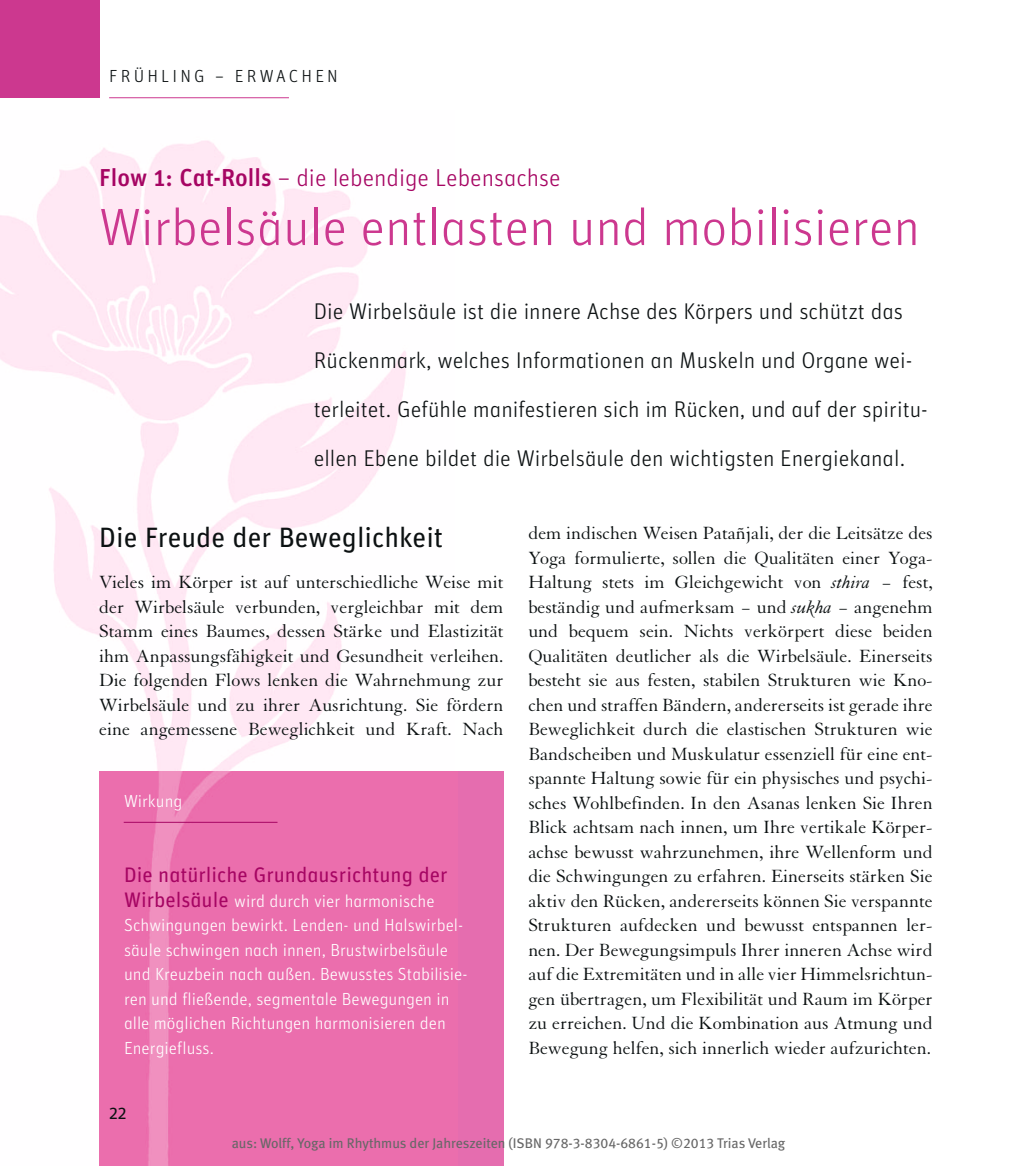
<style>
.page{position:relative;width:1017px;height:1166px;background:#fff}
.page>*{position:absolute;margin:0;border:0;box-sizing:border-box;transform-origin:0 0}
.t1{font:52.5px "Unit Light Alternate";color:#cc388f}
.t2{font:28px "Unit Regular Alternate";color:#0c1112}
.t3{font:24.5px "Unit Light Alternate";color:#a60563}
.t4{font:22.75px/49px "Unit Light Alternate";color:#0c1112}
.t5{font:21px "Unit Regular Alternate";color:#a60563}
.t6{font:19.25px/24.5px "Granjon";color:#0c1112;text-align:justify}
.t7{font:17.5px/24.5px "Unit Light Alternate";color:#fff}
.t8{font:17.5px "Unit Light Alternate";letter-spacing:.18em;color:#0c1112}
.t9{font:17.5px "Unit Regular Alternate";color:#0c1112}
.t10{font:14px "Meta Book LF";color:#676767}
.s1{font-family:"Unit Medium Alternate"}
.s2{font-family:"Unit Regular Alternate";font-size:21px;color:#a60563}
.s3{font-style:italic}
</style>
<div class="page">
<img style="left:0;top:140px;width:406px;height:631px">
<div style="left:99px;top:771px;width:405px;height:395px;background:#e56daf"></div>
<img style="left:123px;top:771px;width:155px;height:395px">
<hr style="left:124px;top:822px;width:153px;height:1px;background:#a60563">
<div style="left:0;top:0;width:99px;height:98px;background:#cc388f"></div>
<hr style="left:109px;top:97px;width:180px;height:1px;background:#cc388f">
<p class="t8" style="left:109px;top:69px;width:230px">FRÜHLING – ERWACHEN</p>
<p class="t3" style="left:99px;top:168px;width:463px"><span class="s1">Flow 1: Cat-Rolls</span> – die lebendige Lebensachse</p>
<h1 class="t1" style="left:99px;top:208px;width:822px">Wirbelsäule entlasten und mobilisieren</h1>
<p class="t4" style="left:314px;top:289px;width:616px">Die Wirbelsäule ist die innere Achse des Körpers und schützt das Rückenmark, welches Informationen an Muskeln und Organe wei&shy;terleitet. Gefühle manifestieren sich im Rücken, und auf der spiritu&shy;ellen Ebene bildet die Wirbelsäule den wichtigsten Energiekanal.</p>
<h2 class="t2" style="left:99px;top:527px;width:346px">Die Freude der Beweglichkeit</h2>
<p class="t6" style="left:99px;top:572px;width:406px">Vieles im Körper ist auf unterschiedliche Weise mit der Wirbelsäule verbunden, vergleichbar mit dem Stamm eines Baumes, dessen Stärke und Elastizität ihm Anpassungsfähigkeit und Gesundheit verleihen.<br>Die folgenden Flows lenken die Wahrnehmung zur Wirbelsäule und zu ihrer Ausrichtung. Sie fördern eine angemessene Beweglichkeit und Kraft. Nach</p>
<p class="t7" style="left:124px;top:790px;width:60px">Wirkung</p>
<p class="t5" style="left:124px;top:867px;width:325px">Die natürliche Grundausrichtung der</p>
<p class="t7" style="left:124px;top:890px;width:345px"><span class="s2">Wirbelsäule</span> wird durch vier harmonische Schwingungen bewirkt. Lenden- und Halswirbel&shy;säule schwingen nach innen, Brustwirbelsäule und Kreuzbein nach außen. Bewusstes Stabilisie&shy;ren und fließende, segmentale Bewegungen in alle möglichen Richtungen harmonisieren den Energiefluss.</p>
<p class="t9" style="left:109px;top:1106px;width:19px">22</p>
<p class="t6" style="left:528px;top:523px;width:406px">dem indischen Weisen Patañjali, der die Leitsätze des Yoga formulierte, sollen die Qualitäten einer Yoga-Haltung stets im Gleichgewicht von <span class="s3">sthira</span> − fest, beständig und aufmerksam − und <span class="s3">sukha</span> − angenehm und bequem sein. Nichts verkörpert diese beiden Qualitäten deutlicher als die Wirbelsäule. Einerseits besteht sie aus festen, stabilen Strukturen wie Kno&shy;chen und straffen Bändern, andererseits ist gerade ihre Beweglichkeit durch die elastischen Strukturen wie Bandscheiben und Muskulatur essenziell für eine ent&shy;spannte Haltung sowie für ein physisches und psychi&shy;sches Wohlbefinden. In den Asanas lenken Sie Ihren Blick achtsam nach innen, um Ihre vertikale Körper&shy;achse bewusst wahrzunehmen, ihre Wellenform und die Schwingungen zu erfahren. Einerseits stärken Sie aktiv den Rücken, andererseits können Sie verspannte Strukturen aufdecken und bewusst entspannen ler&shy;nen. Der Bewegungsimpuls Ihrer inneren Achse wird auf die Extremitäten und in alle vier Himmelsrichtun&shy;gen übertragen, um Flexibilität und Raum im Körper zu erreichen. Und die Kombination aus Atmung und Bewegung helfen, sich innerlich wieder aufzurichten.</p>
<p class="t10" style="left:232px;top:1138px;width:555px">aus: Wolff, Yoga im Rhythmus der Jahreszeiten (ISBN 978-3-8304-6861-5) ©2013 Trias Verlag</p>
</div>
